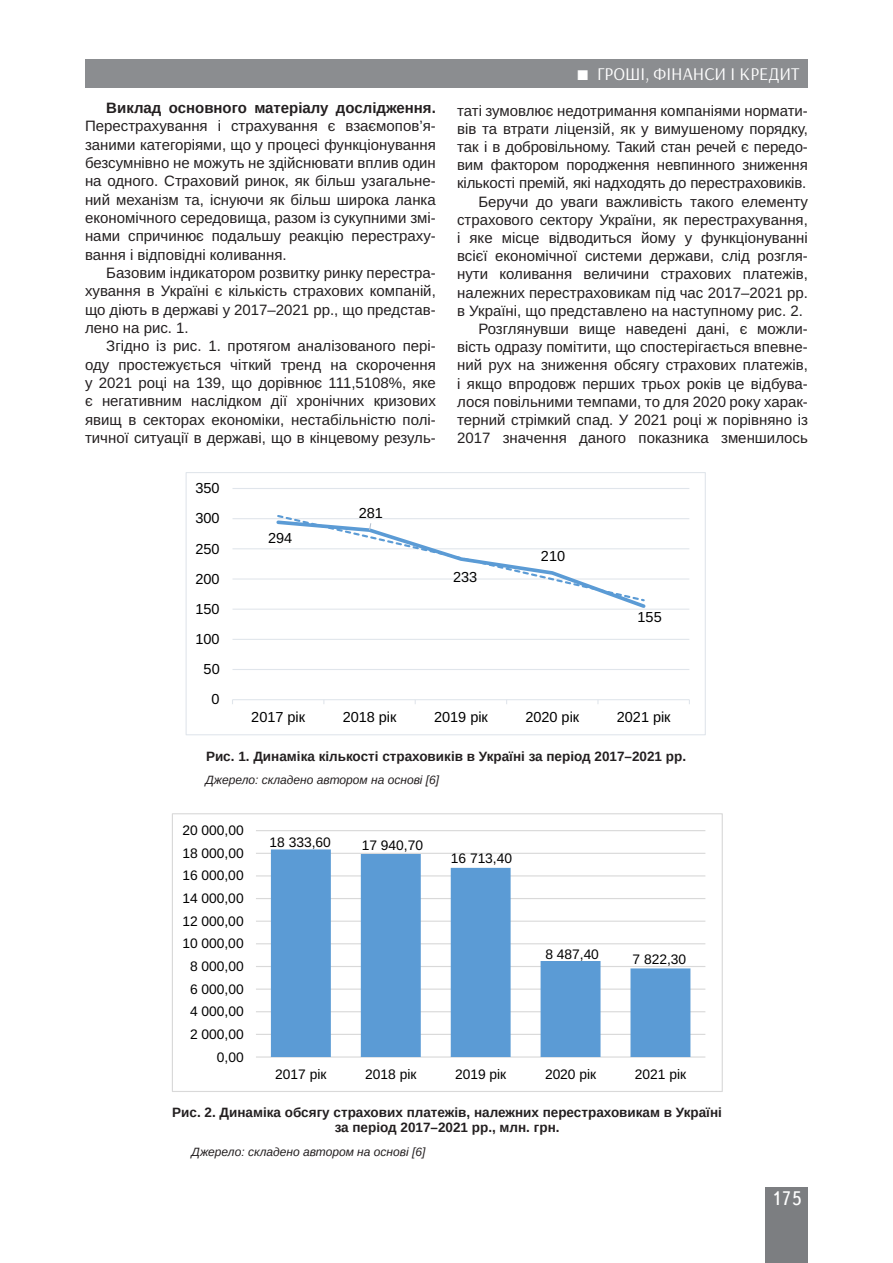
<style>
.page{position:relative;width:893px;height:1263px;background:#fff}
.page>*{position:absolute;margin:0;border:0;box-sizing:border-box;transform-origin:0 0}
.t1{font:19.5px "Ukrainian Text";color:#fff}
.t2{font:18px "Arsenal";color:#fff}
.Текст_основной_G{font:15px/18.3px "Arimo";color:#231f20;text-align:justify}
.t3{font:14.55px "Arimo Roman";color:#000}
.t4{font:13.8px "Arimo Roman";color:#000}
.Рисунок{font:700 13.5px/15px "Arimo";color:#231f20;text-align:center}
.Джерело{font:italic 12px "Arimo";color:#231f20}
.s1{font-weight:700}
</style>
<div class="page">
<div style="left:765px;top:1187px;width:43px;height:76px;background:#7c7e81"></div>
<div style="left:85px;top:59px;width:723px;height:29px;background:#8b8d90"></div>
<hr style="left:232px;top:669px;width:457px;height:1px;background:#e0e5eb">
<hr style="left:232px;top:639px;width:457px;height:1px;background:#e0e5eb">
<hr style="left:232px;top:609px;width:457px;height:1px;background:#e0e5eb">
<hr style="left:232px;top:578px;width:457px;height:1px;background:#e0e5eb">
<hr style="left:232px;top:548px;width:457px;height:1px;background:#e0e5eb">
<hr style="left:232px;top:518px;width:457px;height:1px;background:#e0e5eb">
<hr style="left:232px;top:488px;width:457px;height:1px;background:#e0e5eb">
<hr style="left:232px;top:699px;width:457px;height:1px;background:#e0e5eb">
<svg style="left:274px;top:515px;width:374px;height:94px"></svg>
<div style="left:186px;top:473px;width:520px;height:262px;border:1px solid #e0e5eb"></div>
<hr style="left:256px;top:1056px;width:449px;height:1px;background:#d9d9d9">
<hr style="left:256px;top:1034px;width:449px;height:1px;background:#d9d9d9">
<hr style="left:256px;top:1011px;width:449px;height:1px;background:#d9d9d9">
<hr style="left:256px;top:988px;width:449px;height:2px;background:#d9d9d9">
<hr style="left:256px;top:966px;width:449px;height:1px;background:#d9d9d9">
<hr style="left:256px;top:943px;width:449px;height:1px;background:#d9d9d9">
<hr style="left:256px;top:920px;width:449px;height:2px;background:#d9d9d9">
<hr style="left:256px;top:898px;width:449px;height:1px;background:#d9d9d9">
<hr style="left:256px;top:875px;width:449px;height:1px;background:#d9d9d9">
<hr style="left:256px;top:853px;width:449px;height:1px;background:#d9d9d9">
<hr style="left:256px;top:830px;width:449px;height:1px;background:#d9d9d9">
<svg style="left:271px;top:849px;width:419px;height:208px;fill:#5b9bd5"></svg>
<div style="left:172px;top:814px;width:551px;height:278px;border:1px solid #d9d9d9"></div>
<p class="Текст_основной_G" style="left:85px;top:99px;width:352px;text-indent:21px"><span class="s1">Виклад основного матеріалу дослідження.<br></span>Перестрахування і страхування є взаємопов’я&shy;заними категоріями, що у процесі функціонування безсумнівно не можуть не здійснювати вплив один на одного. Страховий ринок, як більш узагальне&shy;ний механізм та, існуючи як більш широка ланка економічного середовища, разом із сукупними змі&shy;нами спричинює подальшу реакцію перестраху&shy;вання і відповідні коливання.</p>
<p class="Текст_основной_G" style="left:85px;top:264px;width:352px;text-indent:21px">Базовим індикатором розвитку ринку перестра&shy;хування в Україні є кількість страхових компаній, що діють в державі у 2017–2021 рр., що представ&shy;лено на рис. 1.</p>
<p class="Текст_основной_G" style="left:85px;top:337px;width:352px;text-indent:21px">Згідно із рис. 1. протягом аналізованого пері&shy;оду простежується чіткий тренд на скорочення у 2021 році на 139, що дорівнює 111,5108%, яке є негативним наслідком дії хронічних кризових явищ в секторах економіки, нестабільністю полі&shy;тичної ситуації в державі, що в кінцевому резуль-</p>
<p class="t3" style="left:196px;top:478px;width:26px">350</p>
<p class="t3" style="left:196px;top:508px;width:26px">300</p>
<p class="t3" style="left:196px;top:538px;width:26px">250</p>
<p class="t3" style="left:196px;top:568px;width:26px">200</p>
<p class="t3" style="left:196px;top:599px;width:26px">150</p>
<p class="t3" style="left:196px;top:629px;width:26px">100</p>
<p class="t3" style="left:204px;top:659px;width:18px">50</p>
<p class="t3" style="left:212px;top:689px;width:10px">0</p>
<p class="t3" style="left:268px;top:528px;width:26px">294</p>
<p class="t3" style="left:359px;top:503px;width:26px">281</p>
<p class="t2" style="left:597px;top:63px;width:204px">ГРОШІ, ФІНАНСИ І КРЕДИТ</p>
<p class="Текст_основной_G" style="left:457px;top:102px;width:352px">таті зумовлює недотримання компаніями нормати&shy;вів та втрати ліцензій, як у вимушеному порядку, так і в добровільному. Такий стан речей є передо&shy;вим фактором породження невпинного зниження кількості премій, які надходять до перестраховиків.</p>
<p class="Текст_основной_G" style="left:457px;top:193px;width:352px;text-indent:21px">Беручи до уваги важливість такого елементу страхового сектору України, як перестрахування, і яке місце відводиться йому у функціонуванні всієї економічної системи держави, слід розгля&shy;нути коливання величини страхових платежів, належних перестраховикам під час 2017–2021 рр. в Україні, що представлено на наступному рис. 2.</p>
<p class="Текст_основной_G" style="left:457px;top:320px;width:352px;text-indent:21px">Розглянувши вище наведені дані, є можли&shy;вість одразу помітити, що спостерігається впевне&shy;ний рух на зниження обсягу страхових платежів, і якщо впродовж перших трьох років це відбува&shy;лося повільними темпами, то для 2020 року харак&shy;терний стрімкий спад. У 2021 році ж порівняно із 2017 значення даного показника зменшилось</p>
<p class="t3" style="left:453px;top:566px;width:26px">233</p>
<p class="t3" style="left:541px;top:546px;width:26px">210</p>
<p class="t3" style="left:637px;top:607px;width:26px">155</p>
<p class="t3" style="left:251px;top:707px;width:55px">2017 рік</p>
<p class="t3" style="left:343px;top:707px;width:55px">2018 рік</p>
<p class="t3" style="left:434px;top:707px;width:55px">2019 рік</p>
<p class="t3" style="left:525px;top:707px;width:55px">2020 рік</p>
<p class="t3" style="left:617px;top:707px;width:55px">2021 рік</p>
<p class="Рисунок" style="left:206px;top:748px;width:482px">Рис. 1. Динаміка кількості страховиків в Україні за період 2017–2021 рр.</p>
<p class="Джерело" style="left:205px;top:772px;width:235px">Джерело: складено автором на основі [6]</p>
<p class="t4" style="left:182px;top:821px;width:63px">20 000,00</p>
<p class="t4" style="left:182px;top:843px;width:63px">18 000,00</p>
<p class="t4" style="left:182px;top:866px;width:63px">16 000,00</p>
<p class="t4" style="left:182px;top:889px;width:63px">14 000,00</p>
<p class="t4" style="left:182px;top:911px;width:63px">12 000,00</p>
<p class="t4" style="left:182px;top:934px;width:63px">10 000,00</p>
<p class="t4" style="left:190px;top:957px;width:55px">8 000,00</p>
<p class="t4" style="left:190px;top:979px;width:55px">6 000,00</p>
<p class="t4" style="left:190px;top:1002px;width:55px">4 000,00</p>
<p class="t4" style="left:190px;top:1024px;width:55px">2 000,00</p>
<p class="t4" style="left:217px;top:1047px;width:28px">0,00</p>
<p class="t4" style="left:270px;top:832px;width:63px">18 333,60</p>
<p class="t4" style="left:362px;top:836px;width:63px">17 940,70</p>
<p class="t4" style="left:451px;top:849px;width:63px">16 713,40</p>
<p class="t4" style="left:545px;top:944px;width:55px">8 487,40</p>
<p class="t4" style="left:633px;top:949px;width:55px">7 822,30</p>
<p class="t4" style="left:275px;top:1064px;width:53px">2017 рік</p>
<p class="t4" style="left:365px;top:1064px;width:53px">2018 рік</p>
<p class="t4" style="left:455px;top:1064px;width:53px">2019 рік</p>
<p class="t4" style="left:545px;top:1064px;width:53px">2020 рік</p>
<p class="t4" style="left:635px;top:1064px;width:53px">2021 рік</p>
<p class="Рисунок" style="left:172px;top:1105px;width:551px">Рис. 2. Динаміка обсягу страхових платежів, належних перестраховикам в Україні за період 2017–2021 рр., млн. грн.</p>
<p class="Джерело" style="left:192px;top:1143px;width:235px">Джерело: складено автором на основі [6]</p>
<h1 class="t1" style="left:771px;top:1188px;width:32px">175</h1>
</div>
